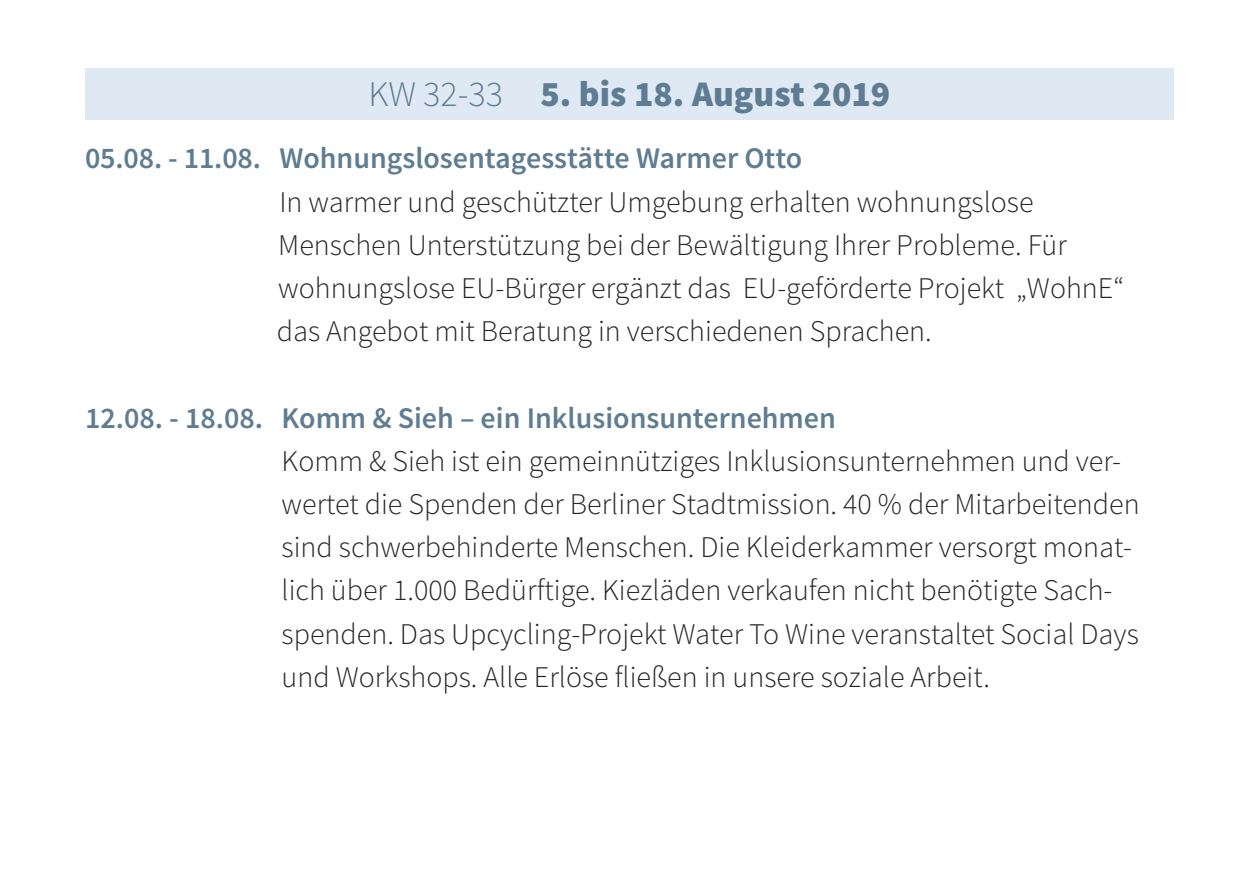
<style>
.page{position:relative;width:1259px;height:893px;background:#fff}
.page>*{position:absolute;margin:0;border:0;box-sizing:border-box;transform-origin:0 0}
.t1{font:900 36px "Source Sans Pro";color:#5f7d92}
.t2{font:300 30px/43.2px "Source Sans Pro";color:#272526}
.t3{font:600 30px "Source Sans Pro";color:#5f7d92}
.s1{font-weight:300}
</style>
<div class="page">
<div style="left:85px;top:68px;width:1089px;height:51px;background:#dee9f4"></div>
<p class="t1" style="left:368px;top:71px;width:523px"><span class="s1">KW 32-33</span> 5. bis 18. August 2019</p>
<p class="t3" style="left:85px;top:139px;width:719px">05.08. - 11.08. Wohnungslosentagesstätte Warmer Otto</p>
<p class="t2" style="left:277px;top:180px;width:849px">In warmer und geschützter Umgebung erhalten wohnungslose Menschen Unterstützung bei der Bewältigung Ihrer Probleme. Für wohnungslose EU-Bürger ergänzt das EU-geförderte Projekt „WohnE“ das Angebot mit Beratung in verschiedenen Sprachen.</p>
<p class="t3" style="left:85px;top:399px;width:752px">12.08. - 18.08. Komm &amp; Sieh – ein Inklusionsunternehmen</p>
<p class="t2" style="left:282px;top:439px;width:859px">Komm &amp; Sieh ist ein gemeinnütziges Inklusionsunternehmen und ver&shy;wertet die Spenden der Berliner Stadtmission. 40 % der Mitarbeitenden sind schwerbehinderte Menschen. Die Kleiderkammer versorgt monat&shy;lich über 1.000 Bedürftige. Kiezläden verkaufen nicht benötigte Sach&shy;spenden. Das Upcycling-Projekt Water To Wine veranstaltet Social Days und Workshops. Alle Erlöse fließen in unsere soziale Arbeit.</p>
</div>
